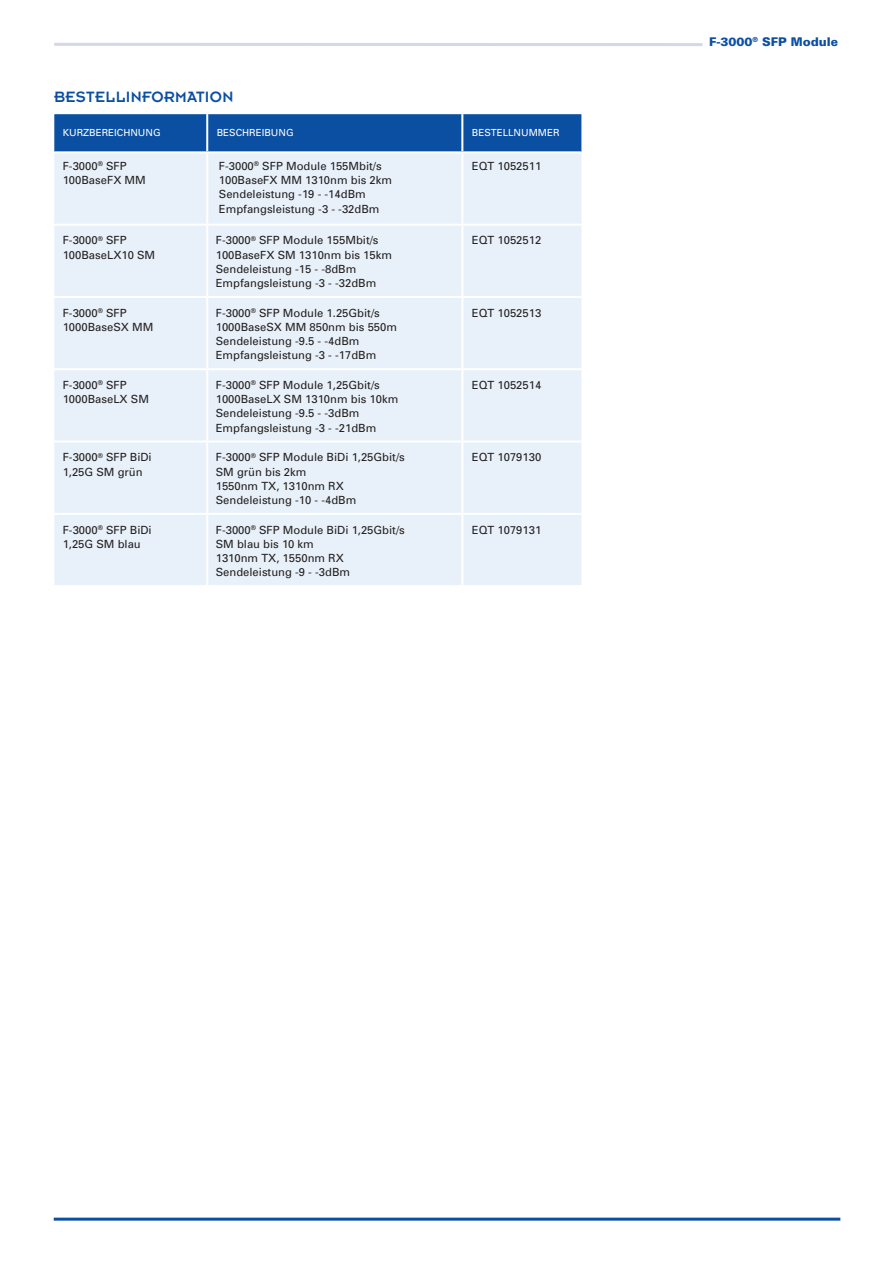
<style>
.page{position:relative;width:893px;height:1263px;background:#fff}
.page>*{position:absolute;margin:0;border:0;box-sizing:border-box;transform-origin:0 0}
.t1{font:16.5px "Insignia";letter-spacing:.02em;color:#0a4fa2}
.t2{font:900 12px "Univers";color:#0a4fa2}
.t3{font:11.25px/14.2px "Univers";color:#231f20}
.t4{font:9.75px "Univers";color:#fff}
</style>
<div class="page">
<hr style="left:54px;top:43px;width:649px;height:3px;background:#d4d7ec">
<hr style="left:54px;top:1218px;width:786px;height:3px;background:#0a4fa2">
<div style="left:56px;top:116px;width:525px;height:35px;background:#0a4fa2"></div>
<div style="left:56px;top:153px;width:525px;height:432px;background:#e8f1f9"></div>
<hr style="left:206px;top:114px;width:2px;height:37px;background:#fff">
<hr style="left:461px;top:114px;width:2px;height:37px;background:#fff">
<hr style="left:206px;top:153px;width:2px;height:71px;background:#fff">
<hr style="left:461px;top:153px;width:2px;height:71px;background:#fff">
<hr style="left:54px;top:224px;width:153px;height:2px;background:#fff">
<hr style="left:207px;top:224px;width:255px;height:2px;background:#fff">
<hr style="left:206px;top:226px;width:2px;height:70px;background:#fff">
<hr style="left:462px;top:224px;width:119px;height:2px;background:#fff">
<hr style="left:461px;top:226px;width:2px;height:70px;background:#fff">
<hr style="left:54px;top:296px;width:153px;height:2px;background:#fff">
<hr style="left:207px;top:296px;width:255px;height:2px;background:#fff">
<hr style="left:206px;top:298px;width:2px;height:70px;background:#fff">
<hr style="left:462px;top:296px;width:119px;height:2px;background:#fff">
<hr style="left:461px;top:298px;width:2px;height:70px;background:#fff">
<hr style="left:54px;top:368px;width:153px;height:2px;background:#fff">
<hr style="left:207px;top:368px;width:255px;height:2px;background:#fff">
<hr style="left:206px;top:370px;width:2px;height:70px;background:#fff">
<hr style="left:462px;top:368px;width:119px;height:2px;background:#fff">
<hr style="left:461px;top:370px;width:2px;height:70px;background:#fff">
<hr style="left:54px;top:440px;width:153px;height:3px;background:#fff">
<hr style="left:207px;top:440px;width:255px;height:3px;background:#fff">
<hr style="left:206px;top:443px;width:2px;height:70px;background:#fff">
<hr style="left:462px;top:440px;width:119px;height:3px;background:#fff">
<hr style="left:461px;top:443px;width:2px;height:70px;background:#fff">
<hr style="left:54px;top:513px;width:153px;height:2px;background:#fff">
<hr style="left:207px;top:513px;width:255px;height:2px;background:#fff">
<hr style="left:206px;top:515px;width:2px;height:70px;background:#fff">
<hr style="left:462px;top:513px;width:119px;height:2px;background:#fff">
<hr style="left:461px;top:515px;width:2px;height:70px;background:#fff">
<div style="left:53px;top:113px;width:571px;height:549px;border:2px solid #fff"></div>
<h1 class="t1" style="left:54px;top:89px;width:181px">BESTELLINFORMATION</h1>
<p class="t4" style="left:63px;top:127px;width:100px">KURZBEREICHNUNG</p>
<p class="t4" style="left:217px;top:127px;width:78px">BESCHREIBUNG</p>
<p class="t4" style="left:472px;top:127px;width:89px">BESTELLNUMMER</p>
<p class="t3" style="left:63px;top:159px;width:85px">F-3000<sup>®</sup> SFP<br>100BaseFX MM</p>
<p class="t3" style="left:219px;top:159px;width:175px">F-3000<sup>®</sup> SFP Module 155Mbit/s<br>100BaseFX MM 1310nm bis 2km<br>Sendeleistung -19 - -14dBm<br>Empfangsleistung -3 - -32dBm</p>
<p class="t3" style="left:472px;top:159px;width:71px">EQT 1052511</p>
<p class="t3" style="left:63px;top:233px;width:94px">F-3000<sup>®</sup> SFP<br>100BaseLX10 SM</p>
<p class="t3" style="left:216px;top:233px;width:178px">F-3000<sup>®</sup> SFP Module 155Mbit/s<br>100BaseFX SM 1310nm bis 15km<br>Sendeleistung -15 - -8dBm<br>Empfangsleistung -3 - -32dBm</p>
<p class="t3" style="left:472px;top:233px;width:71px">EQT 1052512</p>
<p class="t3" style="left:63px;top:305px;width:92px">F-3000<sup>®</sup> SFP<br>1000BaseSX MM</p>
<p class="t3" style="left:216px;top:305px;width:183px">F-3000<sup>®</sup> SFP Module 1.25Gbit/s<br>1000BaseSX MM 850nm bis 550m<br>Sendeleistung -9.5 - -4dBm<br>Empfangsleistung -3 - -17dBm</p>
<p class="t3" style="left:472px;top:305px;width:71px">EQT 1052513</p>
<p class="t3" style="left:63px;top:378px;width:88px">F-3000<sup>®</sup> SFP<br>1000BaseLX SM</p>
<p class="t3" style="left:216px;top:378px;width:184px">F-3000<sup>®</sup> SFP Module 1,25Gbit/s<br>1000BaseLX SM 1310nm bis 10km<br>Sendeleistung -9.5 - -3dBm<br>Empfangsleistung -3 - -21dBm</p>
<p class="t3" style="left:472px;top:378px;width:71px">EQT 1052514</p>
<p class="t3" style="left:63px;top:450px;width:91px">F-3000<sup>®</sup> SFP BiDi<br>1,25G SM grün</p>
<p class="t3" style="left:216px;top:450px;width:191px">F-3000<sup>®</sup> SFP Module BiDi 1,25Gbit/s<br>SM grün bis 2km<br>1550nm TX, 1310nm RX<br>Sendeleistung -10 - -4dBm</p>
<p class="t3" style="left:472px;top:450px;width:71px">EQT 1079130</p>
<p class="t3" style="left:63px;top:522px;width:91px">F-3000<sup>®</sup> SFP BiDi<br>1,25G SM blau</p>
<p class="t3" style="left:216px;top:522px;width:191px">F-3000<sup>®</sup> SFP Module BiDi 1,25Gbit/s<br>SM blau bis 10 km<br>1310nm TX, 1550nm RX<br>Sendeleistung -9 - -3dBm</p>
<p class="t3" style="left:472px;top:522px;width:71px">EQT 1079131</p>
<p class="t2" style="left:709px;top:34px;width:130px">F-3000<sup>®</sup> SFP Module</p>
</div>
